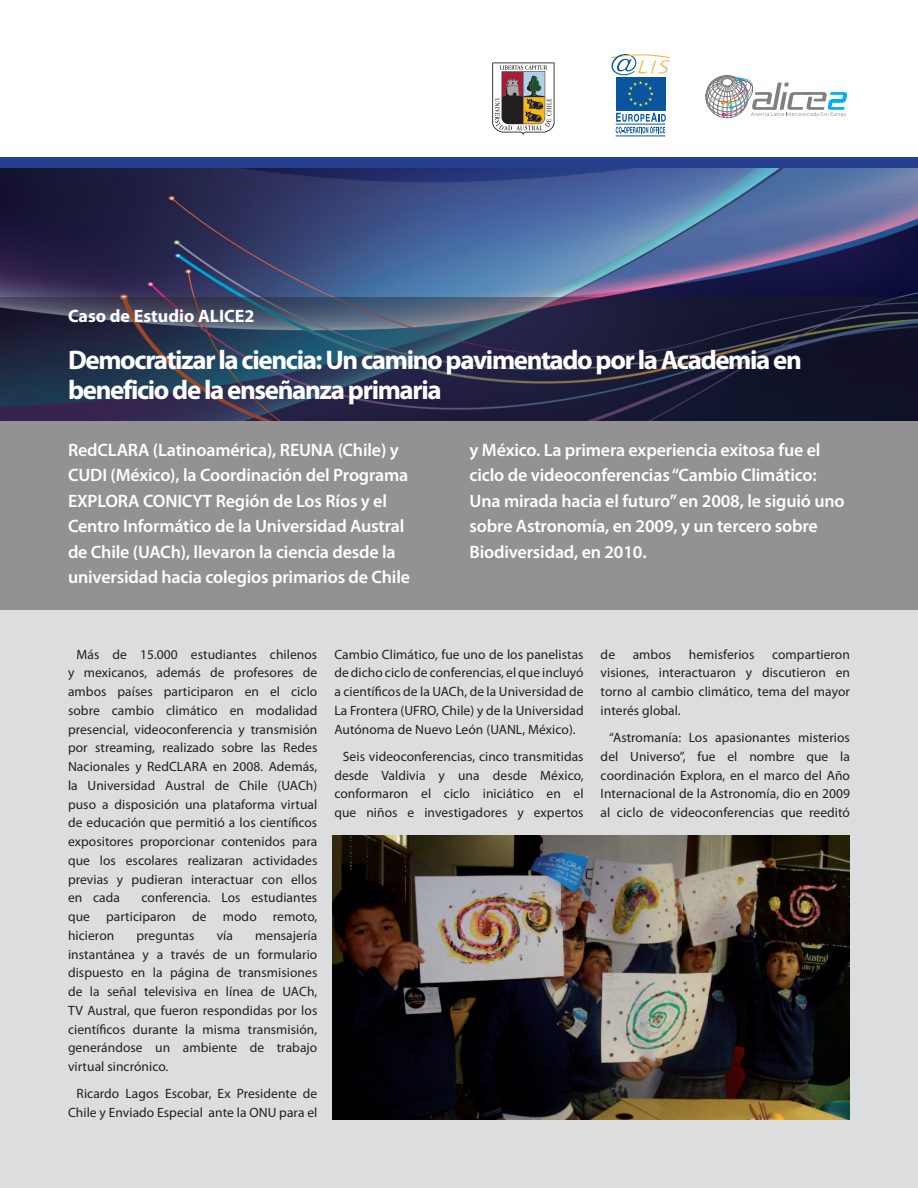
<style>
.page{position:relative;width:918px;height:1188px;background:#fff}
.page>*{position:absolute;margin:0;border:0;box-sizing:border-box;transform-origin:0 0}
.titulo_1{font:700 27px/30px "Myriad Pro";letter-spacing:-.05em;color:#fff}
.bajada{font:600 18px/25.5px "Myriad Pro";letter-spacing:-.01em;color:#fff}
.epigrafe{font:700 18px "Myriad Pro";color:#fff}
.texto_negro_1{font:13.5px/18.8px "Myriad Pro";letter-spacing:.005em;color:#231f20;text-align:justify}
</style>
<div class="page">
<div style="left:0;top:400px;width:918px;height:788px;background:#dcdddf"></div>
<img style="left:0;top:168px;width:918px;height:130px">
<svg style="left:0;top:298px;width:918px;height:312px;background:#686a76"></svg>
<div style="left:0;top:157px;width:918px;height:11px;background:#253f8e"></div>
<div style="left:616px;top:77px;width:49px;height:34px;background:#0a54a0"></div>
<svg style="left:628px;top:81px;width:26px;height:26px"></svg>
<svg style="left:616px;top:113px;width:50px;height:20px"></svg>
<hr style="left:616px;top:136px;width:49px;height:1px;background:#0a54a0">
<hr style="left:616px;top:124px;width:49px;height:1px;background:#0a54a0">
<svg style="left:611px;top:54px;width:59px;height:21px"></svg>
<svg style="left:705px;top:76px;width:142px;height:42px"></svg>
<img style="left:333px;top:835px;width:517px;height:285px">
<svg style="left:492px;top:63px;width:63px;height:73px"></svg>
<p class="epigrafe" style="left:68px;top:305px;width:188px">Caso de Estudio ALICE2</p>
<p class="titulo_1" style="left:68px;top:344px;width:735px">Democratizar la ciencia: Un camino pavimentado por la Academia en beneficio de la enseñanza primaria</p>
<p class="bajada" style="left:68px;top:436px;width:344px">RedCLARA (Latinoamérica), REUNA (Chile) y CUDI (México), la Coordinación del Programa EXPLORA CONICYT Región de Los Ríos y el Centro Informático de la Universidad Austral de Chile (UACh), llevaron la ciencia desde la universidad hacia colegios primarios de Chile</p>
<p class="bajada" style="left:470px;top:436px;width:377px">y México. La primera experiencia exitosa fue el ciclo de videoconferencias “Cambio Climático:<br>Una mirada hacia el futuro” en 2008, le siguió uno sobre Astronomía, en 2009, y un tercero sobre Biodiversidad, en 2010.</p>
<p class="texto_negro_1" style="left:68px;top:644px;width:251px;text-indent:9px">Más de 15.000 estudiantes chilenos y mexicanos, además de profesores de ambos países participaron en el ciclo sobre cambio climático en modalidad presencial, videoconferencia y transmisión por streaming, realizado sobre las Redes Nacionales y RedCLARA en 2008. Además, la Universidad Austral de Chile (UACh) puso a disposición una plataforma virtual de educación que permitió a los científicos expositores proporcionar contenidos para que los escolares realizaran actividades previas y pudieran interactuar con ellos en cada</p>
<p class="texto_negro_1" style="left:68px;top:888px;width:251px;text-indent:74px">conferencia. Los estudiantes que participaron de modo remoto, hicieron</p>
<p class="texto_negro_1" style="left:68px;top:926px;width:251px;text-indent:187px">mensajería instantánea y a través de un formulario dispuesto en la página de transmisiones de la señal televisiva en línea de UACh, TV Austral, que fueron respondidas por los científicos durante la misma transmisión, generándose un ambiente de trabajo virtual sincrónico.</p>
<p class="texto_negro_1" style="left:68px;top:1084px;width:251px;text-align:right">Ricardo Lagos Escobar, Ex Presidente de<br>Chile y Enviado Especial ante la ONU para el</p>
<p class="texto_negro_1" style="left:137px;top:926px;width:60px">preguntas</p>
<p class="texto_negro_1" style="left:217px;top:926px;width:18px">vía</p>
<p class="texto_negro_1" style="left:334px;top:644px;width:251px">Cambio Climático, fue uno de los panelistas de dicho ciclo de conferencias, el que incluyó a científicos de la UACh, de la Universidad de La Frontera (UFRO, Chile) y de la Universidad Autónoma de Nuevo León (UANL, México).</p>
<p class="texto_negro_1" style="left:334px;top:747px;width:251px;text-indent:9px">Seis videoconferencias, cinco transmitidas desde Valdivia y una desde México, conformaron el ciclo iniciático en el que niños e investigadores y expertos</p>
<p class="texto_negro_1" style="left:601px;top:644px;width:16px">de</p>
<p class="texto_negro_1" style="left:633px;top:644px;width:40px">ambos</p>
<p class="texto_negro_1" style="left:689px;top:644px;width:67px">hemisferios</p>
<p class="texto_negro_1" style="left:601px;top:644px;width:251px;text-indent:171px">compartieron visiones, interactuaron y discutieron en torno al cambio climático, tema del mayor interés global.</p>
<p class="texto_negro_1" style="left:601px;top:728px;width:251px;text-indent:9px">“Astromanía: Los apasionantes misterios del Universo”, fue el nombre que la coordinación Explora, en el marco del Año Internacional de la Astronomía, dio en 2009 al ciclo de videoconferencias que reeditó</p>
</div>
